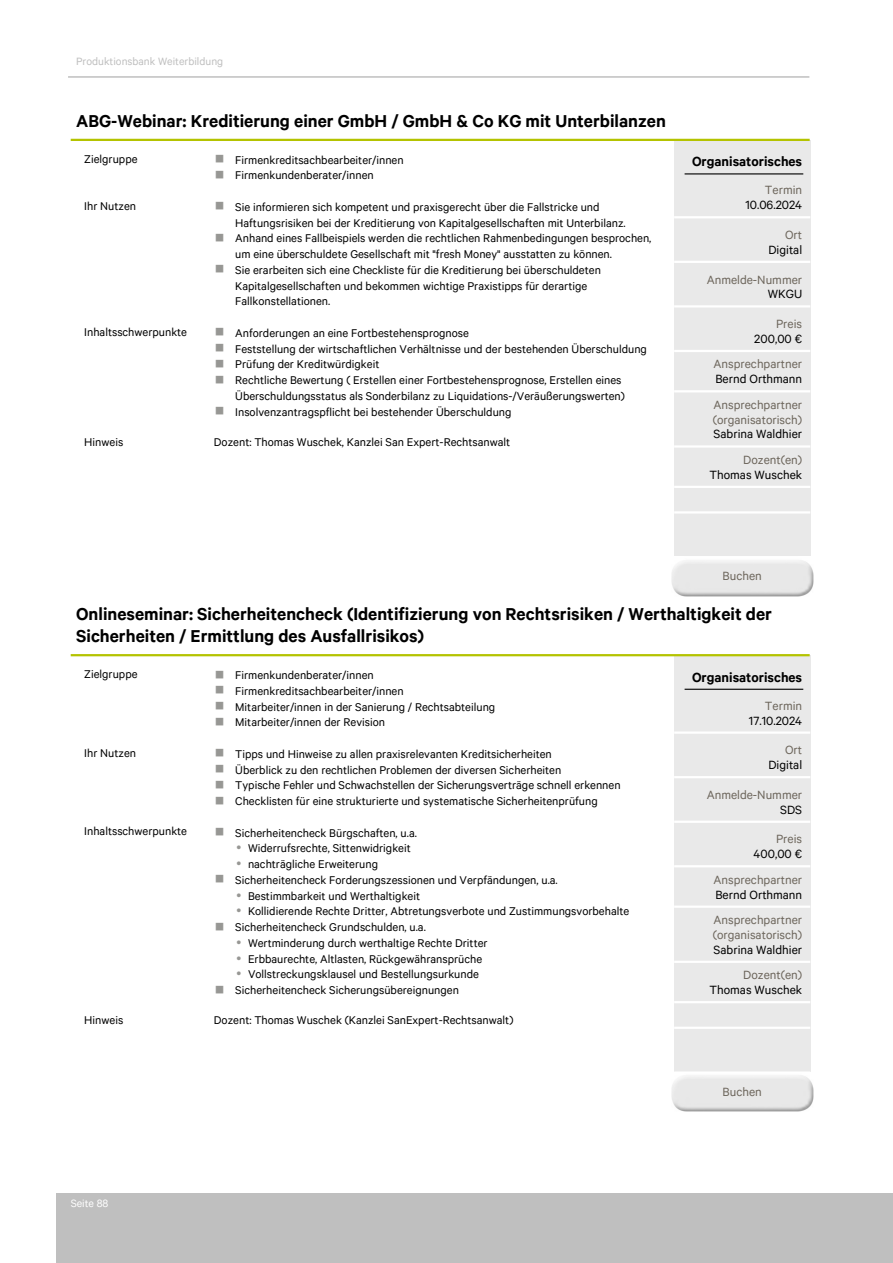
<style>
.page{position:relative;width:893px;height:1263px;background:#fff}
.page>*{position:absolute;margin:0;border:0;box-sizing:border-box;transform-origin:0 0}
.t1{font:600 19.5px/22px "Calibre";color:#000}
.t2{font:600 15px "Calibre";color:#000}
.t3{font:13.5px/14.9px "Calibre";color:#6d665c}
.t4{font:13.5px "Calibre";color:#000}
.t5{font:12.75px/15.8px "Calibre";color:#000}
.t6{font:12px "Calibre";color:#bfbfbf}
.t7{font:12px "Calibre";color:#fff}
.s1{color:#979794}
.s2{font-family:"DejaVu Serif";color:#979794}
</style>
<div class="page">
<div style="left:56px;top:1193px;width:836px;height:70px;background:#bfbfbf"></div>
<hr style="left:68px;top:76px;width:741px;height:2px;background:#bfbfbf">
<img style="left:671px;top:560px;width:142px;height:36px">
<img style="left:671px;top:1075px;width:142px;height:37px">
<div style="left:674px;top:170px;width:136px;height:386px;background:#e9e9e9"></div>
<div style="left:674px;top:685px;width:136px;height:386px;background:#e9e9e9"></div>
<div style="left:674px;top:140px;width:136px;height:30px;background:#e9e9e9"></div>
<hr style="left:674px;top:216px;width:136px;height:2px;background:#fff">
<hr style="left:674px;top:261px;width:136px;height:2px;background:#fff">
<hr style="left:674px;top:305px;width:136px;height:3px;background:#fff">
<hr style="left:674px;top:350px;width:136px;height:2px;background:#fff">
<hr style="left:674px;top:390px;width:136px;height:2px;background:#fff">
<hr style="left:674px;top:445px;width:136px;height:3px;background:#fff">
<hr style="left:674px;top:486px;width:136px;height:2px;background:#fff">
<hr style="left:674px;top:511px;width:136px;height:3px;background:#fff">
<div style="left:674px;top:655px;width:136px;height:30px;background:#e9e9e9"></div>
<hr style="left:674px;top:731px;width:136px;height:3px;background:#fff">
<hr style="left:674px;top:776px;width:136px;height:2px;background:#fff">
<hr style="left:674px;top:821px;width:136px;height:2px;background:#fff">
<hr style="left:674px;top:865px;width:136px;height:2px;background:#fff">
<hr style="left:674px;top:906px;width:136px;height:2px;background:#fff">
<hr style="left:674px;top:961px;width:136px;height:2px;background:#fff">
<hr style="left:674px;top:1001px;width:136px;height:2px;background:#fff">
<hr style="left:674px;top:1027px;width:136px;height:2px;background:#fff">
<hr style="left:71px;top:139px;width:738px;height:2px;background:#b4c300">
<hr style="left:71px;top:654px;width:738px;height:2px;background:#b4c300">
<hr style="left:684px;top:173px;width:119px;height:1px;background:#000">
<hr style="left:684px;top:689px;width:119px;height:1px;background:#000">
<p class="t6" style="left:76px;top:54px;width:148px">Produktionsbank Weiterbildung</p>
<h1 class="t1" style="left:76px;top:109px;width:591px">ABG-Webinar: Kreditierung einer GmbH / GmbH &amp; Co KG mit Unterbilanzen</h1>
<p class="t5" style="left:84px;top:150px;width:55px">Zielgruppe</p>
<p class="t5" style="left:214px;top:151px;width:191px"><span class="s1">▪</span> Firmenkreditsachbearbeiter/innen</p>
<p class="t5" style="left:214px;top:167px;width:161px"><span class="s1">▪</span> Firmenkundenberater/innen</p>
<p class="t5" style="left:84px;top:197px;width:53px">Ihr Nutzen</p>
<p class="t5" style="left:235px;top:199px;width:392px;text-indent:-21px"><span class="s1">▪</span> Sie informieren sich kompetent und praxisgerecht über die Fallstricke und<br>Haftungsrisiken bei der Kreditierung von Kapitalgesellschaften mit Unterbilanz.</p>
<p class="t5" style="left:235px;top:230px;width:418px;text-indent:-21px"><span class="s1">▪</span> Anhand eines Fallbeispiels werden die rechtlichen Rahmenbedingungen besprochen, um eine überschuldete Gesellschaft mit "fresh Money" ausstatten zu können.</p>
<p class="t5" style="left:235px;top:262px;width:367px;text-indent:-21px"><span class="s1">▪</span> Sie erarbeiten sich eine Checkliste für die Kreditierung bei überschuldeten<br>Kapitalgesellschaften und bekommen wichtige Praxistipps für derartige<br>Fallkonstellationen.</p>
<p class="t5" style="left:84px;top:325px;width:386px">Inhaltsschwerpunkte <span class="s1">▪</span> Anforderungen an eine Fortbestehensprognose</p>
<p class="t5" style="left:214px;top:340px;width:434px"><span class="s1">▪</span> Feststellung der wirtschaftlichen Verhältnisse und der bestehenden Überschuldung</p>
<p class="t5" style="left:214px;top:356px;width:167px"><span class="s1">▪</span> Prüfung der Kreditwürdigkeit</p>
<p class="t5" style="left:214px;top:372px;width:412px;text-align:right"><span class="s1">▪</span> Rechtliche Bewertung ( Erstellen einer Fortbestehensprognose, Erstellen eines<br>Überschuldungsstatus als Sonderbilanz zu Liquidations-/Veräußerungswerten)</p>
<p class="t5" style="left:214px;top:403px;width:299px"><span class="s1">▪</span> Insolvenzantragspflicht bei bestehender Überschuldung</p>
<p class="t5" style="left:84px;top:434px;width:40px">Hinweis</p>
<p class="t5" style="left:214px;top:434px;width:298px">Dozent: Thomas Wuschek, Kanzlei San Expert-Rechtsanwalt</p>
<p class="t2" style="left:692px;top:153px;width:112px">Organisatorisches</p>
<p class="t3" style="left:764px;top:182px;width:39px">Termin</p>
<p class="t4" style="left:745px;top:197px;width:58px">10.06.2024</p>
<p class="t3" style="left:785px;top:227px;width:19px">Ort</p>
<p class="t4" style="left:768px;top:242px;width:35px">Digital</p>
<p class="t3" style="left:706px;top:271px;width:97px">Anmelde-Nummer</p>
<p class="t4" style="left:767px;top:286px;width:36px">WKGU</p>
<p class="t3" style="left:776px;top:316px;width:28px">Preis</p>
<p class="t4" style="left:754px;top:331px;width:49px">200,00 €</p>
<p class="t3" style="left:713px;top:356px;width:90px">Ansprechpartner</p>
<p class="t4" style="left:715px;top:371px;width:88px">Bernd Orthmann</p>
<p class="t3" style="left:712px;top:397px;width:91px">Ansprechpartner (organisatorisch)</p>
<p class="t4" style="left:713px;top:426px;width:90px">Sabrina Waldhier</p>
<p class="t3" style="left:743px;top:452px;width:60px">Dozent(en)</p>
<p class="t4" style="left:709px;top:467px;width:94px">Thomas Wuschek</p>
<p class="t3" style="left:722px;top:568px;width:41px">Buchen</p>
<h1 class="t1" style="left:76px;top:603px;width:697px">Onlineseminar: Sicherheitencheck (Identifizierung von Rechtsrisiken / Werthaltigkeit der<br>Sicherheiten / Ermittlung des Ausfallrisikos)</h1>
<p class="t5" style="left:84px;top:666px;width:55px">Zielgruppe</p>
<p class="t5" style="left:214px;top:667px;width:161px"><span class="s1">▪</span> Firmenkundenberater/innen</p>
<p class="t5" style="left:214px;top:683px;width:191px"><span class="s1">▪</span> Firmenkreditsachbearbeiter/innen</p>
<p class="t5" style="left:214px;top:698px;width:283px"><span class="s1">▪</span> Mitarbeiter/innen in der Sanierung / Rechtsabteilung</p>
<p class="t5" style="left:214px;top:714px;width:173px"><span class="s1">▪</span> Mitarbeiter/innen der Revision</p>
<p class="t5" style="left:84px;top:744px;width:53px">Ihr Nutzen</p>
<p class="t5" style="left:214px;top:746px;width:339px"><span class="s1">▪</span> Tipps und Hinweise zu allen praxisrelevanten Kreditsicherheiten</p>
<p class="t5" style="left:214px;top:761px;width:349px"><span class="s1">▪</span> Überblick zu den rechtlichen Problemen der diversen Sicherheiten</p>
<p class="t5" style="left:214px;top:777px;width:408px"><span class="s1">▪</span> Typische Fehler und Schwachstellen der Sicherungsverträge schnell erkennen</p>
<p class="t5" style="left:214px;top:793px;width:385px"><span class="s1">▪</span> Checklisten für eine strukturierte und systematische Sicherheitenprüfung</p>
<p class="t5" style="left:84px;top:824px;width:334px">Inhaltsschwerpunkte <span class="s1">▪</span> Sicherheitencheck Bürgschaften, u.a.</p>
<p class="t5" style="left:235px;top:840px;width:177px"><span class="s2">•</span> Widerrufsrechte, Sittenwidrigkeit</p>
<p class="t5" style="left:235px;top:856px;width:144px"><span class="s2">•</span> nachträgliche Erweiterung</p>
<p class="t5" style="left:214px;top:872px;width:345px"><span class="s1">▪</span> Sicherheitencheck Forderungszessionen und Verpfändungen, u.a.</p>
<p class="t5" style="left:235px;top:887px;width:186px"><span class="s2">•</span> Bestimmbarkeit und Werthaltigkeit</p>
<p class="t5" style="left:235px;top:903px;width:395px"><span class="s2">•</span> Kollidierende Rechte Dritter, Abtretungsverbote und Zustimmungsvorbehalte</p>
<p class="t5" style="left:214px;top:919px;width:213px"><span class="s1">▪</span> Sicherheitencheck Grundschulden, u.a.</p>
<p class="t5" style="left:235px;top:935px;width:254px"><span class="s2">•</span> Wertminderung durch werthaltige Rechte Dritter</p>
<p class="t5" style="left:235px;top:950px;width:248px"><span class="s2">•</span> Erbbaurechte, Altlasten, Rückgewähransprüche</p>
<p class="t5" style="left:235px;top:966px;width:245px"><span class="s2">•</span> Vollstreckungsklausel und Bestellungsurkunde</p>
<p class="t5" style="left:214px;top:982px;width:246px"><span class="s1">▪</span> Sicherheitencheck Sicherungsübereignungen</p>
<p class="t5" style="left:84px;top:1012px;width:40px">Hinweis</p>
<p class="t5" style="left:214px;top:1012px;width:301px">Dozent: Thomas Wuschek (Kanzlei SanExpert-Rechtsanwalt)</p>
<p class="t2" style="left:692px;top:668px;width:112px">Organisatorisches</p>
<p class="t3" style="left:764px;top:698px;width:39px">Termin</p>
<p class="t4" style="left:749px;top:712px;width:55px">17.10.2024</p>
<p class="t3" style="left:785px;top:742px;width:19px">Ort</p>
<p class="t4" style="left:768px;top:757px;width:35px">Digital</p>
<p class="t3" style="left:706px;top:787px;width:97px">Anmelde-Nummer</p>
<p class="t4" style="left:780px;top:802px;width:23px">SDS</p>
<p class="t3" style="left:776px;top:831px;width:28px">Preis</p>
<p class="t4" style="left:753px;top:846px;width:50px">400,00 €</p>
<p class="t3" style="left:713px;top:872px;width:90px">Ansprechpartner</p>
<p class="t4" style="left:715px;top:886px;width:88px">Bernd Orthmann</p>
<p class="t3" style="left:712px;top:912px;width:91px">Ansprechpartner (organisatorisch)</p>
<p class="t4" style="left:713px;top:942px;width:90px">Sabrina Waldhier</p>
<p class="t3" style="left:743px;top:967px;width:60px">Dozent(en)</p>
<p class="t4" style="left:709px;top:982px;width:94px">Thomas Wuschek</p>
<p class="t7" style="left:71px;top:1196px;width:39px">Seite 88</p>
<p class="t3" style="left:722px;top:1084px;width:41px">Buchen</p>
</div>
